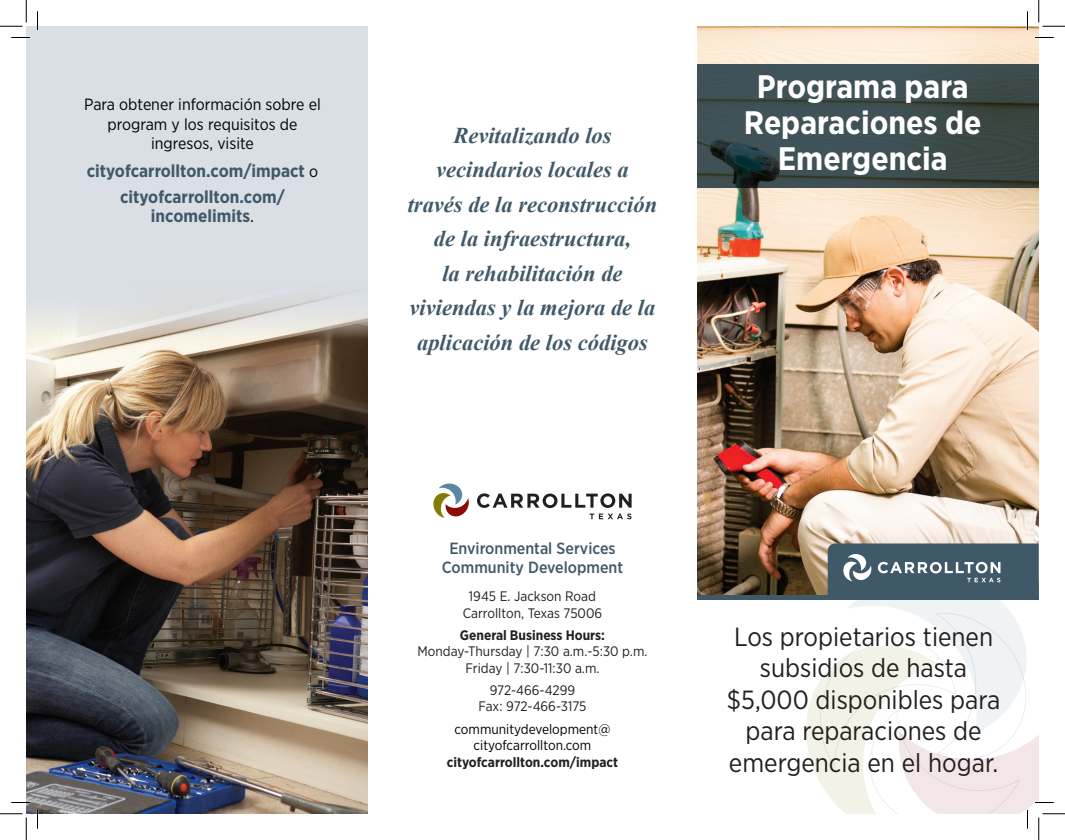
<style>
.page{position:relative;width:1065px;height:840px;background:#fff}
.page>*{position:absolute;margin:0;border:0;box-sizing:border-box;transform-origin:0 0}
.t1{font:700 32.5px/36.2px "Gotham Narrow";color:#fff;text-align:center}
.Tile_text_underneath{font:26.25px/31.5px "Gotham Narrow";color:#231f20;text-align:center}
.t2{font:italic 700 22.5px/34.5px "Times New Roman";color:#405968;text-align:center}
.Heading{font:700 17.5px/18.8px "Gotham Narrow";color:#405968;text-align:center}
.Heading-2{font:16.25px/19.5px "Gotham Narrow";color:#000001;text-align:center}
.Address{font:500 16.25px/19.5px "Gotham Narrow";color:#405968;text-align:center}
.Address-2{font:13.75px/16.5px "Gotham Narrow";color:#231f20;text-align:center}
.Address-3{font:13.75px/16.5px "Gotham Narrow";color:#000001;text-align:center}
.s1{font-weight:400;font-size:16.25px;color:#000001}
.s2{font-weight:400;color:#000001}
.s3{font-weight:700}
.s4{font-weight:700;color:#231f20}
</style>
<div class="page">
<img style="left:697px;top:26px;width:342px;height:569px">
<div style="left:697px;top:595px;width:342px;height:5px;background:#405968"></div>
<svg style="left:697px;top:64px;width:342px;height:124px;fill:#3e5054"></svg>
<div style="left:26px;top:26px;width:342px;height:788px;background:#d9dfe5"></div>
<img style="left:26px;top:293px;width:342px;height:521px">
<svg style="left:433px;top:484px;width:36px;height:34px"></svg>
<svg style="left:477px;top:493px;width:155px;height:26px"></svg>
<svg style="left:11px;top:37px;width:19px;height:1px"></svg>
<svg style="left:1035px;top:37px;width:19px;height:1px"></svg>
<svg style="left:11px;top:802px;width:19px;height:1px"></svg>
<svg style="left:37px;top:11px;width:1px;height:19px"></svg>
<svg style="left:37px;top:810px;width:1px;height:19px"></svg>
<svg style="left:1027px;top:11px;width:1px;height:19px"></svg>
<svg style="left:0;top:0;width:27px;height:27px"></svg>
<svg style="left:0;top:814px;width:27px;height:26px"></svg>
<svg style="left:1039px;top:0;width:26px;height:27px"></svg>
<svg style="left:806px;top:543px;width:259px;height:297px"></svg>
<p class="Heading-2" style="left:84px;top:94px;width:238px">Para obtener información sobre el program y los requisitos de ingresos, visite</p>
<p class="Heading" style="left:87px;top:162px;width:233px">cityofcarrollton.com/impact <span class="s1">o</span></p>
<p class="Heading" style="left:120px;top:188px;width:166px">cityofcarrollton.com/ incomelimits<span class="s2">.</span></p>
<p class="t2" style="left:408px;top:117px;width:251px">Revitalizando los vecindarios locales a través de la reconstrucción de la infraestructura,<br>la rehabilitación de viviendas y la mejora de la aplicación de los códigos</p>
<p class="t1" style="left:744px;top:68px;width:239px">Programa para<br>Reparaciones de<br>Emergencia</p>
<p class="Address" style="left:442px;top:538px;width:183px">Environmental Services<br>Community Development</p>
<p class="Address-2" style="left:463px;top:588px;width:141px">1945 E. Jackson Road<br>Carrollton, Texas 75006</p>
<p class="Address-2" style="left:418px;top:626px;width:231px"><span class="s3">General Business Hours:<br></span>Monday-Thursday | 7:30 a.m.-5:30 p.m.<br>Friday | 7:30-11:30 a.m.</p>
<p class="Address-2" style="left:478px;top:682px;width:110px">972-466-4299<br>Fax: 972-466-3175</p>
<p class="Address-3" style="left:447px;top:720px;width:173px">communitydevelopment@ cityofcarrollton.com <span class="s4">cityofcarrollton.com/impact</span></p>
<p class="Tile_text_underneath" style="left:727px;top:620px;width:275px">Los propietarios tienen subsidios de hasta $5,000 disponibles para para reparaciones de emergencia en el hogar.</p>
</div>
